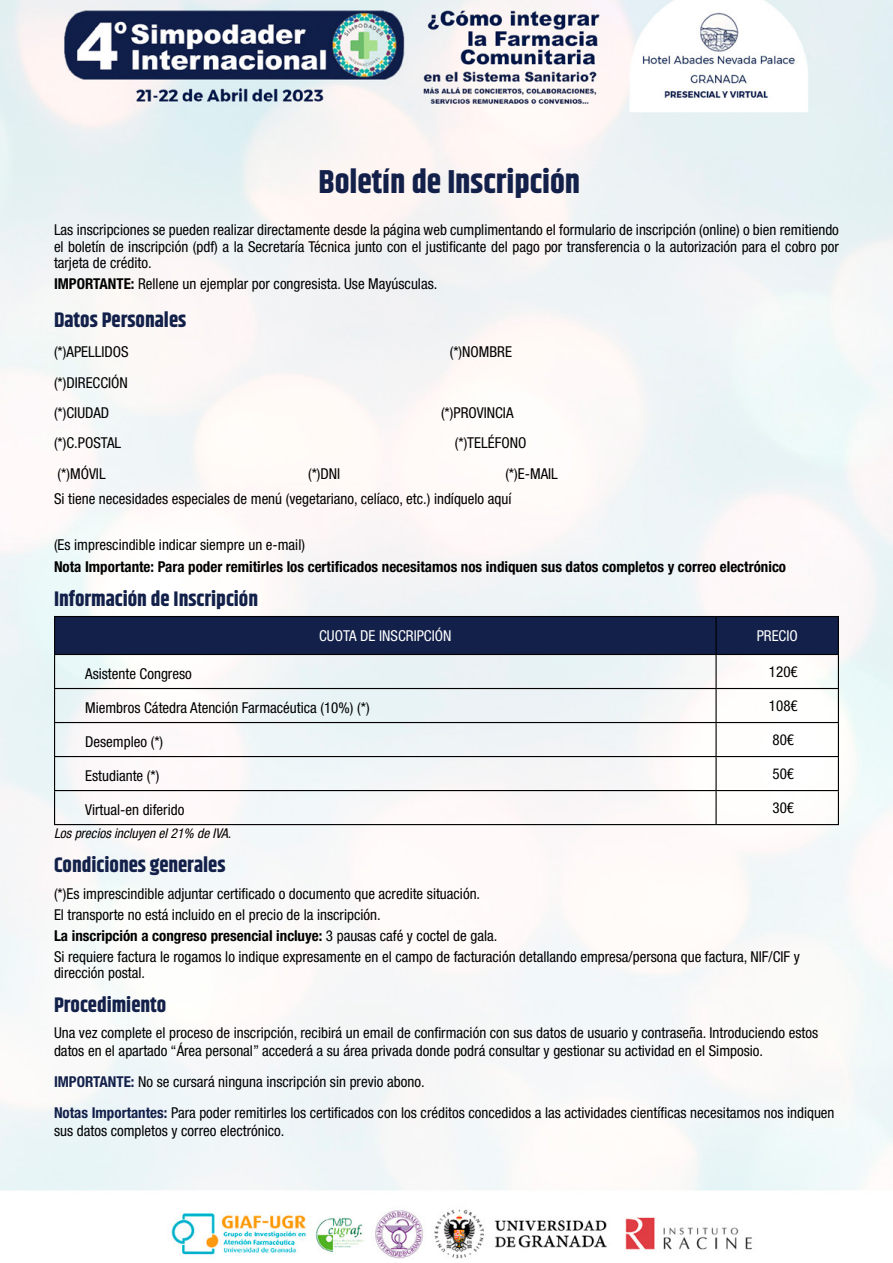
<style>
.page{position:relative;width:893px;height:1263px;background:#fff}
.page>*{position:absolute;margin:0;border:0;box-sizing:border-box;transform-origin:0 0}
.t1{font:700 33px "Khand";color:#12204a}
.t2{font:700 21px "Khand";color:#12204a}
.t3{font:condensed 15px/20.7px "Helvetica Neue LT Std";color:#000}
.t4{font:700 condensed 15px "Helvetica Neue LT Std";color:#000}
.t5{font:condensed 15px "Helvetica Neue LT Std";color:#fff}
.t6{font:italic condensed 13.5px "Helvetica Neue LT Std";color:#000}
.s1{font-weight:700}
.s2{font-weight:700;color:#12204a}
</style>
<div class="page">
<img style="left:0;top:0;width:893px;height:1259px">
<div style="left:55px;top:617px;width:783px;height:37px;background:#12204a"></div>
<hr style="left:54px;top:616px;width:662px;height:1px;background:#000">
<hr style="left:54px;top:617px;width:1px;height:37px;background:#000">
<hr style="left:716px;top:616px;width:123px;height:1px;background:#000">
<hr style="left:54px;top:654px;width:662px;height:1px;background:#000">
<hr style="left:54px;top:655px;width:1px;height:33px;background:#000">
<hr style="left:716px;top:654px;width:123px;height:1px;background:#000">
<hr style="left:715px;top:655px;width:2px;height:33px;background:#000">
<hr style="left:838px;top:655px;width:1px;height:33px;background:#000">
<hr style="left:54px;top:688px;width:662px;height:1px;background:#000">
<hr style="left:54px;top:689px;width:1px;height:33px;background:#000">
<hr style="left:716px;top:688px;width:123px;height:1px;background:#000">
<hr style="left:715px;top:689px;width:2px;height:33px;background:#000">
<hr style="left:838px;top:689px;width:1px;height:33px;background:#000">
<hr style="left:54px;top:722px;width:662px;height:1px;background:#000">
<hr style="left:54px;top:723px;width:1px;height:33px;background:#000">
<hr style="left:716px;top:722px;width:123px;height:1px;background:#000">
<hr style="left:715px;top:723px;width:2px;height:33px;background:#000">
<hr style="left:838px;top:723px;width:1px;height:33px;background:#000">
<hr style="left:54px;top:756px;width:662px;height:1px;background:#000">
<hr style="left:54px;top:757px;width:1px;height:33px;background:#000">
<hr style="left:716px;top:756px;width:123px;height:1px;background:#000">
<hr style="left:715px;top:757px;width:2px;height:33px;background:#000">
<hr style="left:838px;top:757px;width:1px;height:33px;background:#000">
<hr style="left:54px;top:790px;width:662px;height:1px;background:#000">
<hr style="left:54px;top:791px;width:1px;height:33px;background:#000">
<hr style="left:716px;top:790px;width:123px;height:1px;background:#000">
<hr style="left:715px;top:791px;width:2px;height:33px;background:#000">
<hr style="left:838px;top:791px;width:1px;height:33px;background:#000">
<hr style="left:54px;top:824px;width:662px;height:1px;background:#000">
<hr style="left:716px;top:824px;width:123px;height:1px;background:#000">
<hr style="left:715px;top:617px;width:2px;height:37px;background:#000">
<hr style="left:838px;top:617px;width:1px;height:37px;background:#000">
<h1 class="t1" style="left:318px;top:158px;width:263px">Boletín de Inscripción</h1>
<p class="t3" style="left:54px;top:221px;width:786px;line-height:16.5px;text-align:justify">Las inscripciones se pueden realizar directamente desde la página web cumplimentando el formulario de inscripción (online) o bien remitiendo el boletín de inscripción (pdf) a la Secretaría Técnica junto con el justificante del pago por transferencia o la autorización para el cobro por tarjeta de crédito.</p>
<p class="t3" style="left:54px;top:273px;width:385px"><span class="s1">IMPORTANTE:</span> Rellene un ejemplar por congresista. Use Mayúsculas.</p>
<h2 class="t2" style="left:54px;top:305px;width:134px">Datos Personales</h2>
<p class="t3" style="left:54px;top:341px;width:76px">(*)APELLIDOS</p>
<p class="t3" style="left:450px;top:341px;width:64px">(*)NOMBRE</p>
<p class="t3" style="left:54px;top:367px;width:75px;line-height:30.5px">(*)DIRECCIÓN (*)CIUDAD</p>
<p class="t3" style="left:441px;top:402px;width:74px">(*)PROVINCIA</p>
<p class="t3" style="left:54px;top:433px;width:69px">(*)C.POSTAL</p>
<p class="t3" style="left:455px;top:433px;width:73px">(*)TELÉFONO</p>
<p class="t3" style="left:58px;top:463px;width:50px">(*)MÓVIL</p>
<p class="t3" style="left:308px;top:463px;width:34px">(*)DNI</p>
<p class="t3" style="left:54px;top:461px;width:505px;line-height:25px;text-indent:451px">(*)E-MAIL<br>Si tiene necesidades especiales de menú (vegetariano, celíaco, etc.) indíquelo aquí</p>
<p class="t3" style="left:54px;top:534px;width:253px">(Es imprescindible indicar siempre un e-mail)</p>
<p class="t4" style="left:54px;top:558px;width:734px">Nota Importante: Para poder remitirles los certificados necesitamos nos indiquen sus datos completos y correo electrónico</p>
<h2 class="t2" style="left:54px;top:584px;width:206px">Información de Inscripción</h2>
<p class="t5" style="left:319px;top:627px;width:134px">CUOTA DE INSCRIPCIÓN</p>
<p class="t5" style="left:757px;top:627px;width:43px">PRECIO</p>
<p class="t3" style="left:85px;top:663px;width:108px">Asistente Congreso</p>
<p class="t3" style="left:769px;top:661px;width:30px">120€</p>
<p class="t3" style="left:85px;top:697px;width:286px">Miembros Cátedra Atención Farmacéutica (10%) (*)</p>
<p class="t3" style="left:769px;top:695px;width:30px">108€</p>
<p class="t3" style="left:85px;top:731px;width:80px">Desempleo (*)</p>
<p class="t3" style="left:772px;top:729px;width:23px">80€</p>
<p class="t3" style="left:85px;top:765px;width:76px">Estudiante (*)</p>
<p class="t3" style="left:772px;top:763px;width:23px">50€</p>
<p class="t3" style="left:85px;top:799px;width:101px">Virtual-en diferido</p>
<p class="t3" style="left:772px;top:797px;width:23px">30€</p>
<p class="t6" style="left:54px;top:826px;width:179px">Los precios incluyen el 21% de IVA.</p>
<h2 class="t2" style="left:54px;top:850px;width:173px">Condiciones generales</h2>
<p class="t3" style="left:54px;top:883px;width:747px">(*)Es imprescindible adjuntar certificado o documento que acredite situación.<br>El transporte no está incluido en el precio de la inscripción.<br><span class="s1">La inscripción a congreso presencial incluye:</span> 3 pausas café y coctel de gala.<br>Si requiere factura le rogamos lo indique expresamente en el campo de facturación detallando empresa/persona que factura, NIF/CIF y</p>
<p class="t3" style="left:54px;top:962px;width:93px">dirección postal.</p>
<h2 class="t2" style="left:54px;top:990px;width:114px">Procedimiento</h2>
<p class="t3" style="left:54px;top:1024px;width:766px;line-height:18px">Una vez complete el proceso de inscripción, recibirá un email de confirmación con sus datos de usuario y contraseña. Introduciendo estos datos en el apartado “Área personal” accederá a su área privada donde podrá consultar y gestionar su actividad en el Simposio.</p>
<p class="t3" style="left:54px;top:1066px;width:782px;line-height:30.8px"><span class="s2">IMPORTANTE:</span> No se cursará ninguna inscripción sin previo abono.<br><span class="s2">Notas Importantes:</span> Para poder remitirles los certificados con los créditos concedidos a las actividades científicas necesitamos nos indiquen</p>
<p class="t3" style="left:54px;top:1120px;width:232px">sus datos completos y correo electrónico.</p>
</div>
